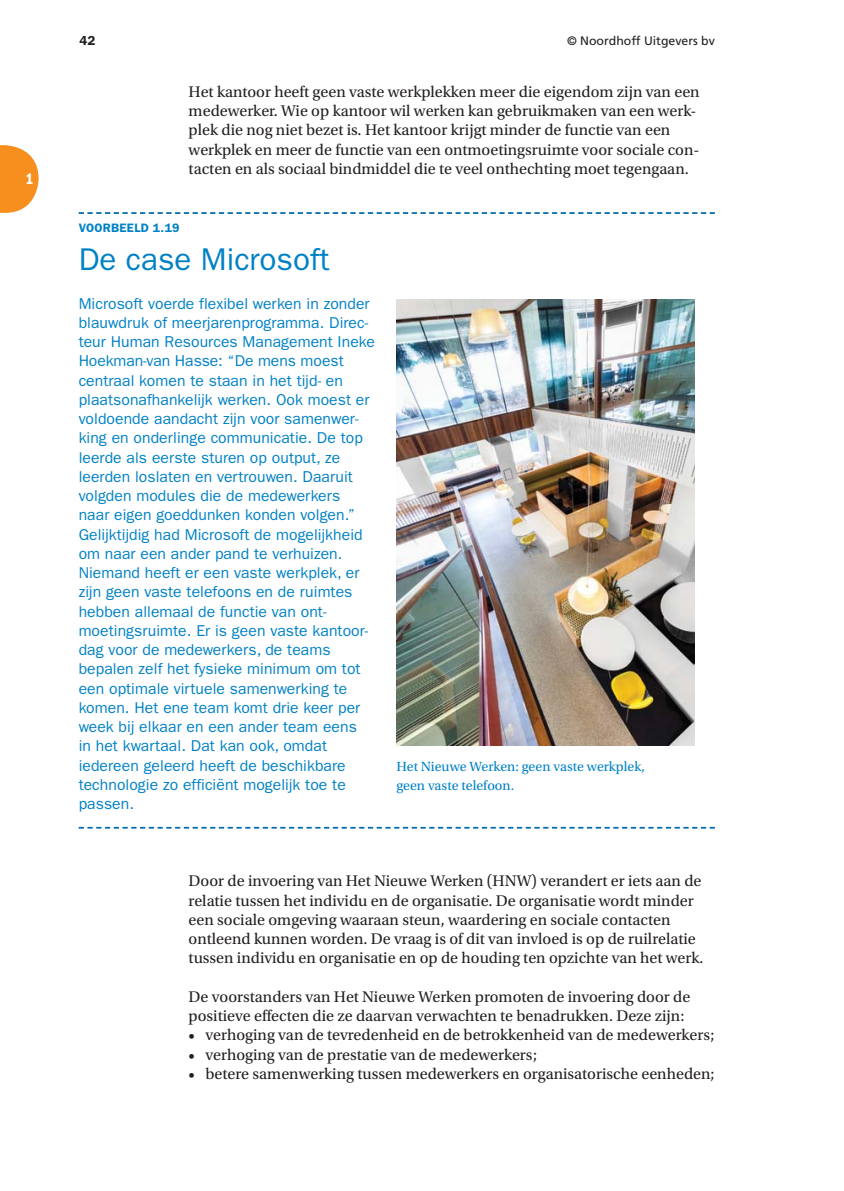
<style>
.page{position:relative;width:844px;height:1191px;background:#fff}
.page>*{position:absolute;margin:0;border:0;box-sizing:border-box;transform-origin:0 0}
.t1{font:31.5px "ITC Franklin Gothic Std";color:#0081c6}
.t2{font:16.1px/19.2px "Utopia Std";color:#231f20}
.t3{font:15.75px/19.2px "ITC Franklin Gothic Std";letter-spacing:.005em;color:#0081c6}
.t4{font:15.75px "ITC Franklin Gothic Std Dm Cd";color:#fff}
.t5{font:14px/19.2px "Utopia Std";color:#0081c6}
.t6{font:600 13.12px "ITC Franklin Gothic Std";color:#231f20}
.t7{font:12.25px "Frutiger LT Std";color:#231f20}
.t8{font:600 12.25px "ITC Franklin Gothic Std";letter-spacing:.025em;color:#0081c6}
</style>
<div class="page">
<svg style="left:0;top:145px;width:39px;height:68px"></svg>
<svg style="left:79px;top:212px;width:635px;height:2px"></svg>
<svg style="left:79px;top:827px;width:635px;height:1px"></svg>
<img style="left:396px;top:299px;width:298px;height:446px">
<p class="t4" style="left:26px;top:173px;width:10px">1</p>
<p class="t6" style="left:79px;top:35px;width:18px">42</p>
<p class="t7" style="left:567px;top:35px;width:149px">© Noordhoff Uitgevers bv</p>
<p class="t2" style="left:189px;top:83px;width:512px">Het kantoor heeft geen vaste werkplekken meer die eigendom zijn van een medewerker. Wie op kantoor wil werken kan gebruikmaken van een werk&shy;plek die nog niet bezet is. Het kantoor krijgt minder de functie van een werkplek en meer de functie van een ontmoetingsruimte voor sociale con&shy;tacten en als sociaal bindmiddel die te veel onthechting moet tegengaan.</p>
<p class="t8" style="left:79px;top:223px;width:102px">VOORBEELD 1.19</p>
<h1 class="t1" style="left:79px;top:247px;width:252px">De case Microsoft</h1>
<p class="t3" style="left:79px;top:295px;width:298px">Microsoft voerde flexibel werken in zonder blauwdruk of meerjarenprogramma. Direc&shy;teur Human Resources Management Ineke Hoekman-van Hasse: “De mens moest<br>cen traal komen te staan in het tijd- en plaatsonafhankelijk werken. Ook moest er voldoende aandacht zijn voor samenwer&shy;king en onder linge communicatie. De top leerde als eerste sturen op output, ze leerden loslaten en vertrouwen. Daaruit volgden modules die de medewerkers<br>naar eigen goeddunken konden volgen.” Gelijktijdig had Microsoft de mogelijkheid om naar een ander pand te verhuizen.<br>Niemand heeft er een vaste werkplek, er zijn geen vaste telefoons en de ruimtes hebben allemaal de functie van ont&shy;moetingsruimte. Er is geen vaste kantoor&shy;dag voor de medewerkers, de teams bepalen zelf het fysieke minimum om tot een optimale virtuele samenwerking te komen. Het ene team komt drie keer per week bij elkaar en een ander team eens<br>in het kwartaal. Dat kan ook, omdat iedereen geleerd heeft de beschikbare technologie zo efficiënt mogelijk toe te passen.</p>
<p class="t5" style="left:396px;top:758px;width:250px">Het Nieuwe Werken: geen vaste werkplek, geen vaste telefoon.</p>
<p class="t2" style="left:189px;top:873px;width:516px">Door de invoering van Het Nieuwe Werken (HNW) verandert er iets aan de relatie tussen het individu en de organisatie. De organisatie wordt minder een sociale omgeving waaraan steun, waardering en sociale contacten ontleend kunnen worden. De vraag is of dit van invloed is op de ruilrelatie tussen individu en organisatie en op de houding ten opzichte van het werk.</p>
<p class="t2" style="left:189px;top:988px;width:503px">De voorstanders van Het Nieuwe Werken promoten de invoering door de</p>
<p class="t2" style="left:189px;top:1007px;width:497px">positieve effecten die ze daarvan verwachten te benadrukken. Deze zijn:</p>
<p class="t2" style="left:205px;top:1027px;width:510px">verhoging van de tevredenheid en de betrokkenheid van de medewerkers;</p>
<p class="t2" style="left:205px;top:1046px;width:333px">verhoging van de prestatie van de medewerkers;</p>
<p class="t2" style="left:205px;top:1065px;width:510px">betere samenwerking tussen medewerkers en organisatorische eenheden;</p>
</div>
